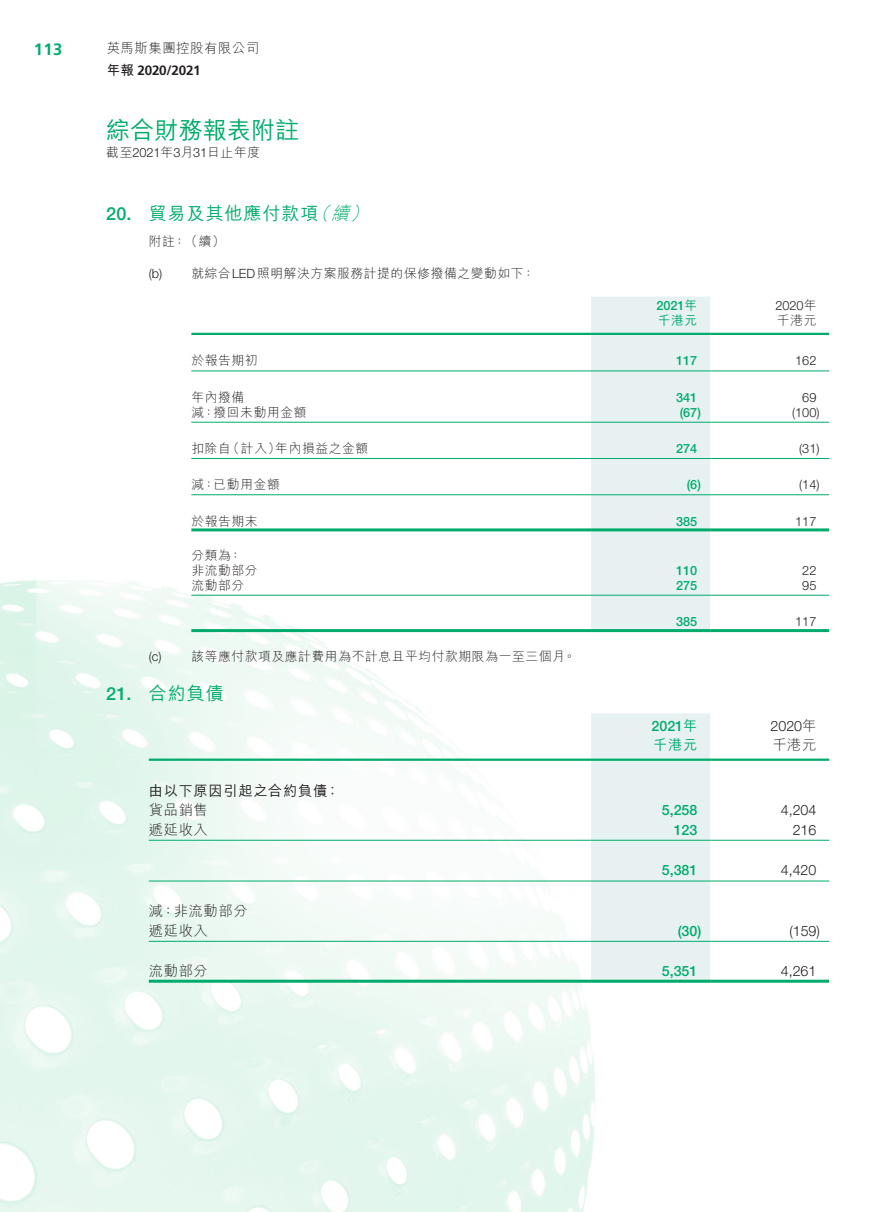
<style>
.page{position:relative;width:893px;height:1212px;background:#fff}
.page>*{position:absolute;margin:0;border:0;box-sizing:border-box;transform-origin:0 0}
.t1{font:500 24px "M Hei HK";letter-spacing:.005em;color:#00ab6b}
.t2{font:500 18px "M Hei HK";letter-spacing:.055em;color:#00ab6b}
.t3{font:500 18px "Helvetica Neue LT Std";color:#00ab6b}
.t4{font:italic 300 18px "M Hei HK";color:#00ab6b}
.t5{font:700 16.5px "Frutiger LT Std";color:#00ab6b}
.t6{font:300 14.25px "Helvetica Neue LT Std";color:#231f20}
.t7{font:500 14.25px "Helvetica Neue LT Std";color:#00ab6b}
.t8{font:300 14.25px "M Hei HK";letter-spacing:.05em;color:#231f20}
.t9{font:500 14.25px "M Hei HK";letter-spacing:.05em;color:#231f20}
.t10{font:500 14.25px "M Hei HK";color:#00ab6b}
.t11{font:300 13.5px "M Hei HK";letter-spacing:.03em;color:#231f20}
.t12{font:700 13.5px "Frutiger LT Std";letter-spacing:-.02em;color:#231f20}
.t13{font:300 12.75px "M Hei HK";letter-spacing:.05em;color:#231f20}
.t14{font:300 12.75px "Helvetica Neue LT Std";color:#231f20}
.t15{font:500 12.75px "Helvetica Neue LT Std";color:#00ab6b}
.t16{font:500 12.75px "M Hei HK";color:#00ab6b}
.s1{font-family:"M Hei HK"}
.s2{font-family:"Helvetica Neue LT Std"}
</style>
<div class="page">
<div style="left:591px;top:296px;width:119px;height:333px;background:#e7f1f2"></div>
<hr style="left:191px;top:333px;width:400px;height:2px;background:#00ab6b">
<hr style="left:591px;top:333px;width:119px;height:2px;background:#00ab6b">
<hr style="left:710px;top:333px;width:119px;height:2px;background:#00ab6b">
<hr style="left:191px;top:370px;width:400px;height:1px;background:#00ab6b">
<hr style="left:591px;top:370px;width:119px;height:1px;background:#00ab6b">
<hr style="left:710px;top:370px;width:119px;height:1px;background:#00ab6b">
<hr style="left:191px;top:422px;width:400px;height:1px;background:#00ab6b">
<hr style="left:591px;top:422px;width:119px;height:1px;background:#00ab6b">
<hr style="left:710px;top:422px;width:119px;height:1px;background:#00ab6b">
<hr style="left:191px;top:458px;width:400px;height:1px;background:#00ab6b">
<hr style="left:591px;top:458px;width:119px;height:1px;background:#00ab6b">
<hr style="left:710px;top:458px;width:119px;height:1px;background:#00ab6b">
<hr style="left:191px;top:494px;width:400px;height:1px;background:#00ab6b">
<hr style="left:591px;top:494px;width:119px;height:1px;background:#00ab6b">
<hr style="left:710px;top:494px;width:119px;height:1px;background:#00ab6b">
<hr style="left:191px;top:528px;width:400px;height:3px;background:#00ab6b">
<hr style="left:591px;top:528px;width:119px;height:3px;background:#00ab6b">
<hr style="left:710px;top:528px;width:119px;height:3px;background:#00ab6b">
<hr style="left:191px;top:595px;width:400px;height:1px;background:#00ab6b">
<hr style="left:591px;top:595px;width:119px;height:1px;background:#00ab6b">
<hr style="left:710px;top:595px;width:119px;height:1px;background:#00ab6b">
<hr style="left:191px;top:629px;width:400px;height:3px;background:#00ab6b">
<hr style="left:591px;top:629px;width:119px;height:3px;background:#00ab6b">
<hr style="left:710px;top:629px;width:119px;height:3px;background:#00ab6b">
<div style="left:591px;top:713px;width:119px;height:267px;background:#e7f1f2"></div>
<hr style="left:149px;top:758px;width:442px;height:3px;background:#00ab6b">
<hr style="left:591px;top:758px;width:119px;height:3px;background:#00ab6b">
<hr style="left:710px;top:758px;width:119px;height:3px;background:#00ab6b">
<hr style="left:149px;top:840px;width:442px;height:1px;background:#00ab6b">
<hr style="left:591px;top:840px;width:119px;height:1px;background:#00ab6b">
<hr style="left:710px;top:840px;width:119px;height:1px;background:#00ab6b">
<hr style="left:149px;top:881px;width:442px;height:1px;background:#00ab6b">
<hr style="left:591px;top:881px;width:119px;height:1px;background:#00ab6b">
<hr style="left:710px;top:881px;width:119px;height:1px;background:#00ab6b">
<hr style="left:149px;top:941px;width:442px;height:1px;background:#00ab6b">
<hr style="left:591px;top:941px;width:119px;height:1px;background:#00ab6b">
<hr style="left:710px;top:941px;width:119px;height:1px;background:#00ab6b">
<hr style="left:149px;top:980px;width:442px;height:3px;background:#00ab6b">
<hr style="left:591px;top:980px;width:119px;height:3px;background:#00ab6b">
<hr style="left:710px;top:980px;width:119px;height:3px;background:#00ab6b">
<p class="t5" style="left:34px;top:39px;width:30px">113</p>
<p class="t11" style="left:107px;top:41px;width:154px">英馬斯集團控股有限公司</p>
<p class="t12" style="left:107px;top:62px;width:96px"><span class="s1">年報</span> 2020/2021</p>
<h1 class="t1" style="left:106px;top:112px;width:195px">綜合財務報表附註</h1>
<p class="t13" style="left:106px;top:146px;width:155px">截至<span class="s2">2021</span>年月<span class="s2">3 31</span>日止年度</p>
<h2 class="t3" style="left:106px;top:203px;width:27px">20.</h2>
<h2 class="t4" style="left:331px;top:204px;width:24px">續</h2>
<h2 class="t4" style="left:311px;top:204px;width:24px">（</h2>
<h2 class="t4" style="left:350px;top:204px;width:24px">(</h2>
<h2 class="t2" style="left:149px;top:200px;width:171px">貿易及其他應付款項</h2>
<p class="t13" style="left:149px;top:235px;width:78px">附註：（續(</p>
<p class="t13" style="left:191px;top:267px;width:345px">就綜合<span class="s2">LED</span>照明解決方案服務計提的保修撥備之變動如下：</p>
<p class="t14" style="left:149px;top:265px;width:15px">b( )</p>
<p class="t13" style="left:191px;top:354px;width:68px">於報告期初</p>
<p class="t13" style="left:191px;top:390px;width:54px">年內撥備</p>
<p class="t13" style="left:191px;top:405px;width:117px">減：撥回未動用金額</p>
<p class="t13" style="left:227px;top:442px;width:55px">（計入）</p>
<p class="t13" style="left:275px;top:442px;width:94px">年內損益之金額</p>
<p class="t13" style="left:191px;top:442px;width:41px">扣除自</p>
<p class="t13" style="left:191px;top:478px;width:90px">減：已動用金額</p>
<p class="t13" style="left:191px;top:514px;width:68px">於報告期末</p>
<p class="t13" style="left:191px;top:548px;width:52px">分類為：</p>
<p class="t13" style="left:191px;top:563px;width:68px">非流動部分</p>
<p class="t13" style="left:191px;top:578px;width:54px">流動部分</p>
<h2 class="t3" style="left:106px;top:683px;width:27px">21.</h2>
<p class="t13" style="left:191px;top:650px;width:386px">該等應付款項及應計費用為不計息且平均付款期限為一至三個月。</p>
<p class="t14" style="left:149px;top:648px;width:14px">c( )</p>
<h2 class="t2" style="left:149px;top:681px;width:76px">合約負債</h2>
<p class="t9" style="left:149px;top:780px;width:192px">由以下原因引起之合約負債：</p>
<p class="t8" style="left:149px;top:802px;width:61px">貨品銷售</p>
<p class="t8" style="left:149px;top:822px;width:61px">遞延收入</p>
<p class="t8" style="left:149px;top:903px;width:100px">減：非流動部分</p>
<p class="t8" style="left:149px;top:923px;width:61px">遞延收入</p>
<p class="t8" style="left:149px;top:964px;width:61px">流動部分</p>
<p class="t15" style="left:656px;top:298px;width:43px">2021<span class="s1">年</span></p>
<p class="t14" style="left:775px;top:297px;width:43px">2020<span class="s1">年</span></p>
<p class="t16" style="left:658px;top:311px;width:41px">千港元</p>
<p class="t13" style="left:777px;top:314px;width:41px">千港元</p>
<p class="t15" style="left:676px;top:353px;width:23px">117</p>
<p class="t14" style="left:795px;top:353px;width:23px">162</p>
<p class="t15" style="left:676px;top:389px;width:23px">341</p>
<p class="t14" style="left:802px;top:389px;width:16px">69</p>
<p class="t15" style="left:680px;top:404px;width:23px">)67(</p>
<p class="t14" style="left:792px;top:404px;width:29px">)100(</p>
<p class="t15" style="left:676px;top:441px;width:23px">274</p>
<p class="t14" style="left:799px;top:441px;width:22px">)31(</p>
<p class="t15" style="left:687px;top:477px;width:16px">(6)</p>
<p class="t14" style="left:799px;top:477px;width:22px">)14(</p>
<p class="t15" style="left:676px;top:513px;width:23px">385</p>
<p class="t14" style="left:795px;top:513px;width:23px">117</p>
<p class="t15" style="left:676px;top:562px;width:23px">110</p>
<p class="t14" style="left:802px;top:562px;width:16px">22</p>
<p class="t15" style="left:676px;top:577px;width:23px">275</p>
<p class="t14" style="left:802px;top:577px;width:16px">95</p>
<p class="t15" style="left:676px;top:614px;width:23px">385</p>
<p class="t14" style="left:795px;top:614px;width:23px">117</p>
<p class="t7" style="left:652px;top:717px;width:47px">2021<span class="s1">年</span></p>
<p class="t6" style="left:771px;top:717px;width:47px">2020<span class="s1">年</span></p>
<p class="t10" style="left:653px;top:735px;width:46px">千港元</p>
<p class="t8" style="left:772px;top:738px;width:46px">千港元</p>
<p class="t7" style="left:662px;top:801px;width:37px">5,258</p>
<p class="t6" style="left:781px;top:801px;width:37px">4,204</p>
<p class="t7" style="left:674px;top:821px;width:25px">123</p>
<p class="t6" style="left:793px;top:821px;width:25px">216</p>
<p class="t7" style="left:662px;top:862px;width:37px">5,381</p>
<p class="t6" style="left:781px;top:861px;width:37px">4,420</p>
<p class="t7" style="left:678px;top:922px;width:25px">)30(</p>
<p class="t6" style="left:789px;top:922px;width:32px">)159(</p>
<p class="t7" style="left:662px;top:963px;width:37px">5,351</p>
<p class="t6" style="left:781px;top:962px;width:37px">4,261</p>
</div>
